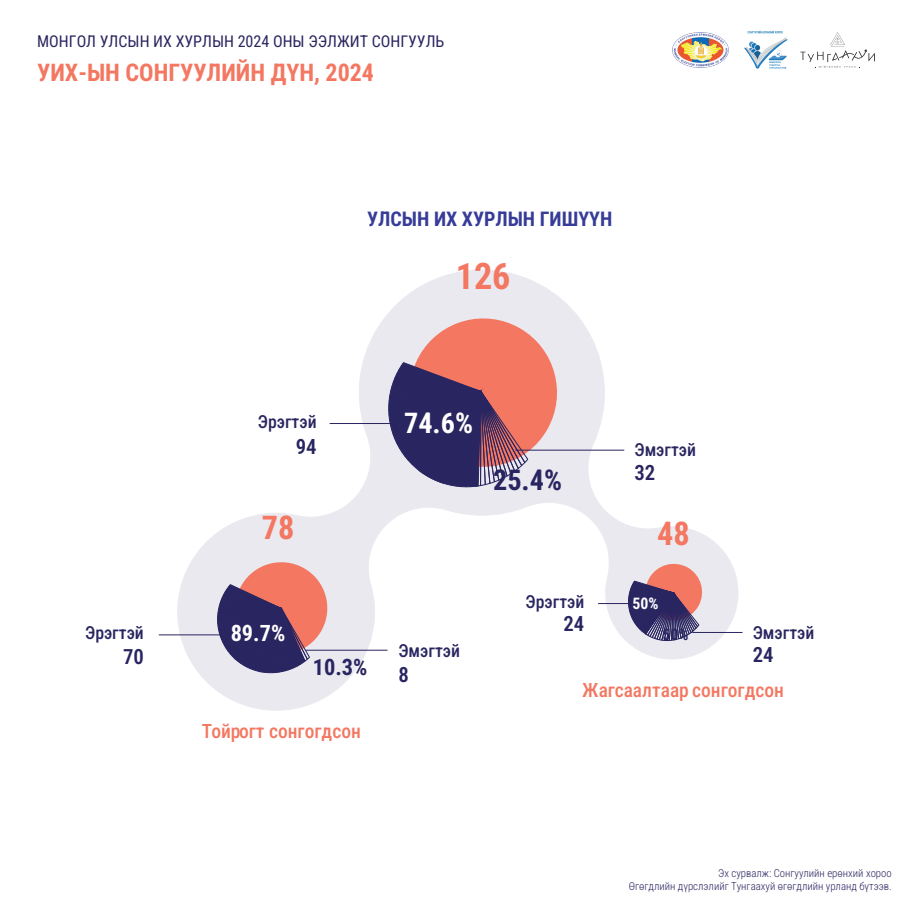
<style>
.page{position:relative;width:908px;height:908px;background:#fff}
.page>*{position:absolute;margin:0;border:0;box-sizing:border-box;transform-origin:0 0}
.t1{font:700 36.08px "Roboto Condensed";color:#f37761}
.t2{font:700 32.2px "Roboto Condensed";color:#f37761}
.t3{font:700 28.16px "Roboto Condensed";color:#fff}
.t4{font:700 28.16px "Roboto Condensed";color:#292560}
.t5{font:700 23.96px "Roboto Condensed";color:#f37761}
.t6{font:700 22.32px "Roboto Condensed";color:#fff}
.t7{font:700 22.32px "Roboto Condensed";color:#292560}
.t8{font:600 20.76px "Roboto Condensed";color:#292560}
.t9{font:600 20.68px "Roboto Condensed";color:#292560}
.t10{font:700 19.96px "Roboto Condensed";color:#373c98}
.t11{font:500 19.44px "Roboto Condensed";color:#f37761}
.t12{font:500 17.72px "Roboto Condensed";color:#292560}
.t13{font:16px "Roboto Condensed";color:#292560}
.t14{font:700 15.76px "Roboto Condensed";color:#fff}
.t15{font:700 15.76px "Roboto Condensed";color:#292560}
.t16{font:300 10.8px/13px "Roboto Condensed";color:#292560;text-align:right}
</style>
<div class="page">
<img style="left:744px;top:30px;width:44px;height:39px">
<img style="left:672px;top:32px;width:56px;height:35px">
<svg style="left:800px;top:32px;width:74px;height:36px"></svg>
<svg style="left:177px;top:270px;width:561px;height:440px"></svg>
<svg style="left:388px;top:308px;width:179px;height:179px;background:#af8390"></svg>
<svg style="left:217px;top:555px;width:116px;height:117px;background:#a17b8d"></svg>
<svg style="left:628px;top:543px;width:77px;height:97px;background:#a98ea0"></svg>
<hr style="left:329px;top:423px;width:72px;height:1px;background:#292560">
<hr style="left:159px;top:634px;width:61px;height:1px;background:#292560">
<hr style="left:515px;top:449px;width:109px;height:1px;background:#292560">
<hr style="left:598px;top:603px;width:31px;height:1px;background:#292560">
<hr style="left:692px;top:632px;width:50px;height:1px;background:#292560">
<hr style="left:305px;top:649px;width:82px;height:1px;background:#292560">
<h3 class="t13" style="left:37px;top:30px;width:408px">МОНГОЛ УЛСЫН ИХ ХУРЛЫН 2024 ОНЫ ЭЭЛЖИТ СОНГУУЛЬ</h3>
<h3 class="t5" style="left:37px;top:56px;width:338px">УИХ-ЫН СОНГУУЛИЙН ДҮН, 2024</h3>
<h3 class="t10" style="left:367px;top:204px;width:246px">УЛСЫН ИХ ХУРЛЫН ГИШҮҮН</h3>
<h1 class="t1" style="left:455px;top:251px;width:56px">126</h1>
<h3 class="t3" style="left:404px;top:403px;width:70px">74.6%</h3>
<h3 class="t12" style="left:258px;top:408px;width:60px">Эрэгтэй</h3>
<h3 class="t8" style="left:295px;top:432px;width:22px">94</h3>
<h3 class="t12" style="left:634px;top:437px;width:63px">Эмэгтэй</h3>
<h3 class="t8" style="left:634px;top:458px;width:22px">32</h3>
<h3 class="t4" style="left:493px;top:460px;width:70px">25.4%</h3>
<h2 class="t2" style="left:262px;top:505px;width:34px">78</h2>
<h2 class="t2" style="left:657px;top:511px;width:34px">48</h2>
<h3 class="t6" style="left:230px;top:617px;width:56px">89.7%</h3>
<h3 class="t12" style="left:85px;top:620px;width:60px">Эрэгтэй</h3>
<h3 class="t9" style="left:123px;top:642px;width:22px">70</h3>
<h3 class="t12" style="left:398px;top:637px;width:63px">Эмэгтэй</h3>
<h3 class="t9" style="left:398px;top:659px;width:12px">8</h3>
<h3 class="t7" style="left:313px;top:650px;width:56px">10.3%</h3>
<h3 class="t11" style="left:202px;top:716px;width:160px">Тойрогт сонгогдсон</h3>
<h3 class="t12" style="left:525px;top:589px;width:60px">Эрэгтэй</h3>
<h3 class="t9" style="left:563px;top:609px;width:22px">24</h3>
<h3 class="t14" style="left:632px;top:592px;width:27px">50%</h3>
<h3 class="t15" style="left:662px;top:622px;width:27px">50%</h3>
<h3 class="t12" style="left:752px;top:620px;width:63px">Эмэгтэй</h3>
<h3 class="t9" style="left:752px;top:640px;width:22px">24</h3>
<h3 class="t11" style="left:582px;top:676px;width:203px">Жагсаалтаар сонгогдсон</h3>
<p class="t16" style="left:628px;top:865px;width:264px">Эх сурвалж: Сонгуулийн ерөнхий хороо<br>Өгөгдлийн дүрслэлийг Тунгаахуй өгөгдлийн урланд бүтээв.</p>
</div>
